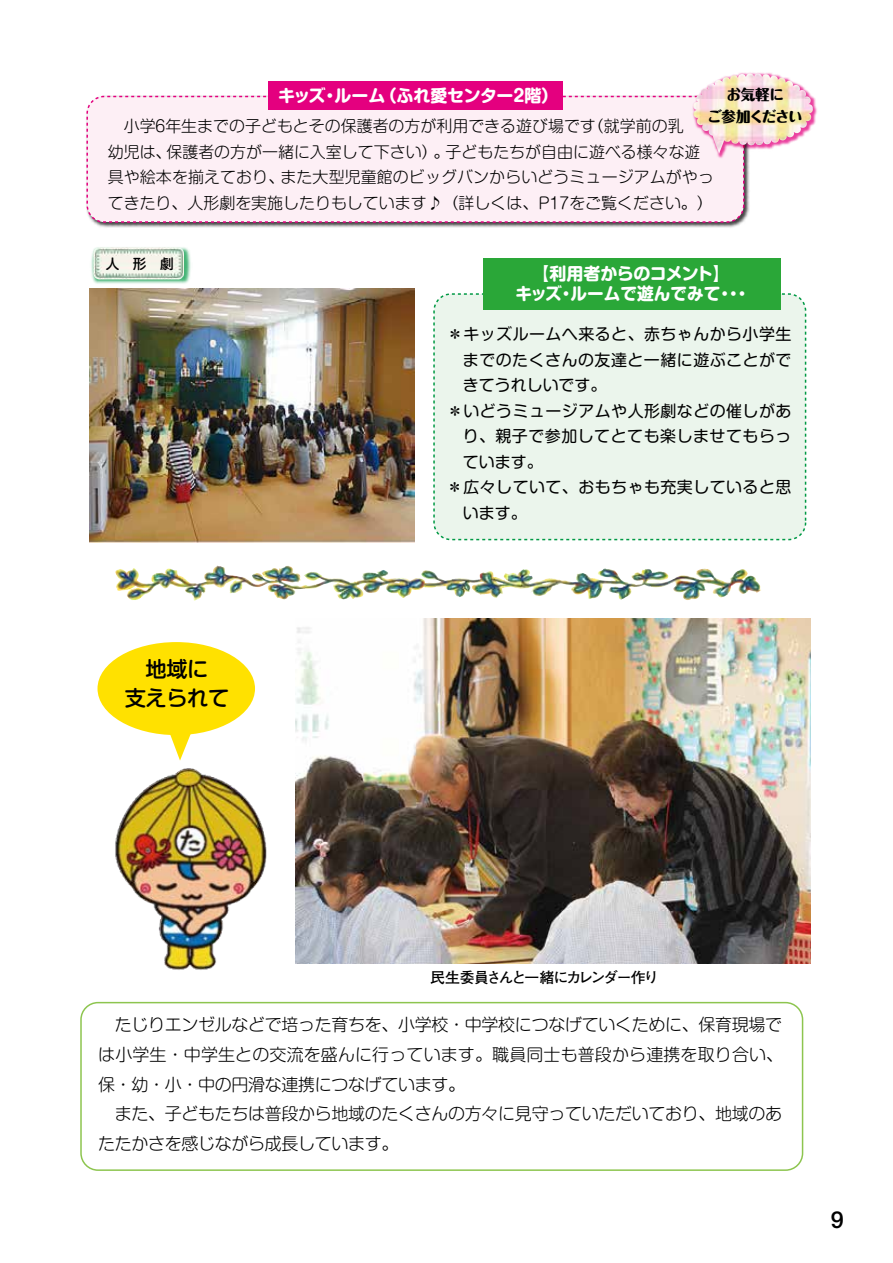
<style>
.page{position:relative;width:893px;height:1263px;background:#fff}
.page>*{position:absolute;margin:0;border:0;box-sizing:border-box;transform-origin:0 0}
.t1{font:700 23.4px "Futo Go B101";color:#000}
.t2{font:500 21.3px/29.7px "Shin M Go Pro";letter-spacing:-.02em;color:#000;text-align:center}
.t3{font:300 16.95px/29.7px "Shin M Go Pro";letter-spacing:-.02em;color:#000}
.t4{font:700 16.95px/20.4px "Shin M Go Pro";letter-spacing:-.01em;color:#fff;text-align:center}
.t5{font:700 16.95px "Shin M Go Pro";letter-spacing:-.03em;color:#fff}
.t6{font:300 15.9px/25.5px "Shin M Go Pro";color:#000}
.t7{font:15.9px "Shin M Go Pro";letter-spacing:.03em;color:#000}
.t8{font:15.9px "Shin M Go Pro";color:#000}
.t9{font:700 14.85px "Futo Go B101 Pro";letter-spacing:-.125em;color:#000}
.t10{font:800 14.4px/21.8px "Maru Fo Pro";letter-spacing:-.02em;color:#000;text-align:center}
.t11{font:500 13.65px "Shin M Go Pro";color:#000}
</style>
<div class="page">
<div style="left:98px;top:642px;width:157px;height:93px;background:#ffe100;border-radius:50%"></div>
<img style="left:86px;top:93px;width:664px;height:135px">
<div style="left:87px;top:96px;width:657px;height:126px;background:#fdeff5;border-radius:17px"></div>
<div style="left:86px;top:96px;width:658px;height:127px;border:2px dashed #e4007f;border-radius:17px"></div>
<div style="left:268px;top:82px;width:294px;height:28px;background:#e4007f"></div>
<img style="left:90px;top:289px;width:325px;height:253px">
<img style="left:691px;top:72px;width:126px;height:87px">
<img style="left:708px;top:74px;width:41px;height:11px">
<img style="left:91px;top:247px;width:100px;height:37px">
<img style="left:93px;top:247px;width:91px;height:32px">
<div style="left:434px;top:294px;width:372px;height:246px;background:#ebf5ec;border-radius:17px"></div>
<div style="left:433px;top:293px;width:373px;height:247px;border:2px dashed #094;border-radius:17px"></div>
<div style="left:483px;top:258px;width:297px;height:51px;background:#2aa738"></div>
<div style="left:80px;top:1002px;width:723px;height:169px;border:2px solid #8dc54f;border-radius:17px"></div>
<img style="left:295px;top:618px;width:515px;height:346px">
<img style="left:115px;top:768px;width:152px;height:202px">
<svg style="left:167px;top:733px;width:28px;height:28px"></svg>
<img style="left:151px;top:566px;width:66px;height:18px">
<p class="t5" style="left:278px;top:81px;width:282px">キッズ・ルーム（ふれ愛センター２階）</p>
<p class="t10" style="left:707px;top:82px;width:97px">お気軽に<br>ご参加ください</p>
<p class="t6" style="left:108px;top:112px;width:608px">　小学6年生までの子どもとその保護者の方が利用できる遊び場です（就学前の乳<br>幼児は、保護者の方が一緒に入室して下さい）。子どもたちが自由に遊べる様々な遊具や絵本を揃えており、また大型児童館のビッグバンからいどうミュージアムがやってきたり、人形劇を実施したりもしています♪（詳しくは、P17をご覧ください。）</p>
<p class="t11" style="left:106px;top:252px;width:70px">人　形　劇</p>
<p class="t2" style="left:125px;top:651px;width:106px">地域に<br>支えられて</p>
<p class="t4" style="left:515px;top:261px;width:236px">【利用者からのコメント】<br>キッズ・ルームで遊んでみて・・・</p>
<p class="t7" style="left:447px;top:321px;width:346px">＊キッズルームへ来ると、赤ちゃんから小学生</p>
<p class="t7" style="left:463px;top:347px;width:330px">までのたくさんの友達と一緒に遊ぶことがで</p>
<p class="t8" style="left:463px;top:372px;width:145px">きてうれしいです。</p>
<p class="t7" style="left:447px;top:398px;width:346px">＊いどうミュージアムや人形劇などの催しがあ</p>
<p class="t7" style="left:463px;top:423px;width:330px">り、親子で参加してとても楽しませてもらっ</p>
<p class="t7" style="left:463px;top:449px;width:81px">ています。</p>
<p class="t7" style="left:447px;top:474px;width:346px">＊広々していて、おもちゃも充実していると思</p>
<p class="t7" style="left:463px;top:500px;width:65px">います。</p>
<p class="t9" style="left:430px;top:965px;width:230px">民生委員さんと一緒にカレンダー作り</p>
<p class="t3" style="left:98px;top:1008px;width:686px">　たじりエンゼルなどで培った育ちを、小学校・中学校につなげていくために、保育現場では小学生・中学生との交流を盛んに行っています。職員同士も普段から連携を取り合い、保・幼・小・中の円滑な連携につなげています。<br>　また、子どもたちは普段から地域のたくさんの方々に見守っていただいており、地域のあたたかさを感じながら成長しています。</p>
<h1 class="t1" style="left:831px;top:1205px;width:15px">9</h1>
</div>
